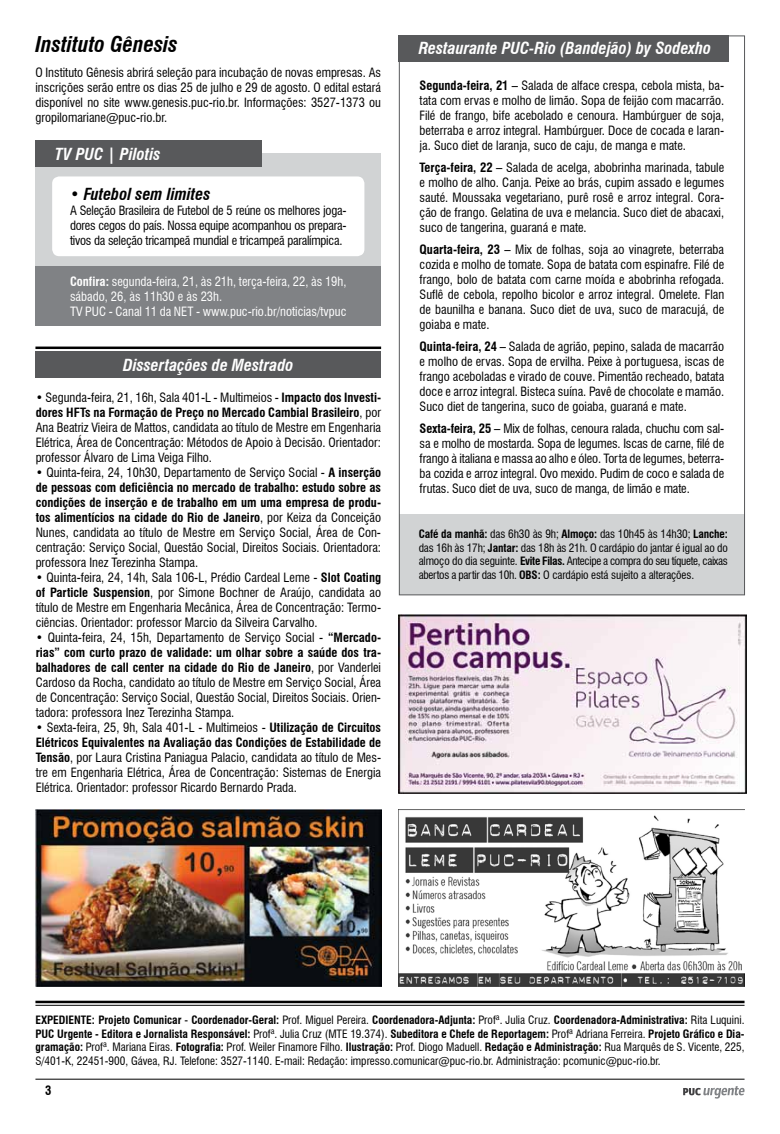
<style>
.page{position:relative;width:780px;height:1134px;background:#fff}
.page>*{position:absolute;margin:0;border:0;box-sizing:border-box;transform-origin:0 0}
.t1{font:italic 700 condensed 21.25px "Swiss 721 BT";color:#000}
.t2{font:italic 700 condensed 16.25px "Swiss 721 BT";color:#fff}
.t3{font:italic 700 condensed 16.25px "Swiss 721 BT";color:#000}
.t4{font:condensed 12.5px/15px "Swiss 721 BT";color:#000;text-align:justify}
.t5{font:condensed 12.5px/15px "Swiss 721 BT";color:#fff}
.t6{font:700 condensed 12.5px "Swiss 721 BT";color:#000}
.t7{font:condensed 11.25px/13.5px "Swiss 721 BT";color:#000;text-align:justify}
.s1{font-weight:700}
</style>
<div class="page">
<hr style="left:35px;top:1079px;width:709px;height:1px;background:#000">
<svg style="left:683px;top:1086px;width:61px;height:12px"></svg>
<img style="left:36px;top:809px;width:345px;height:177px">
<img style="left:399px;top:809px;width:345px;height:177px">
<img style="left:399px;top:614px;width:347px;height:180px">
<hr style="left:35px;top:1001px;width:709px;height:2px;background:#000">
<hr style="left:35px;top:1005px;width:709px;height:1px;background:#000">
<div style="left:35px;top:352px;width:346px;height:26px;background:#58595b"></div>
<hr style="left:35px;top:347px;width:346px;height:2px;background:#000">
<div style="left:399px;top:514px;width:345px;height:81px;background:#d1d3d4"></div>
<div style="left:399px;top:35px;width:330px;height:27px;background:#58595b"></div>
<div style="left:35px;top:153px;width:346px;height:120px;background:#d1d3d4"></div>
<div style="left:35px;top:266px;width:346px;height:59px;background:#808285"></div>
<div style="left:35px;top:140px;width:227px;height:27px;background:#58595b"></div>
<div style="left:52px;top:176px;width:312px;height:80px;background:#fff;border-radius:7px"></div>
<h1 class="t1" style="left:35px;top:31px;width:144px">Instituto Gênesis</h1>
<p class="t4" style="left:35px;top:65px;width:347px">O Instituto Gênesis abrirá seleção para incubação de novas empresas. As inscrições serão entre os dias 25 de julho e 29 de agosto. O edital estará disponível no site www.genesis.puc-rio.br. Informações: 3527-1373 ou gropilomariane@puc-rio.br.</p>
<h2 class="t2" style="left:55px;top:144px;width:107px">TV PUC | Pilotis</h2>
<h2 class="t3" style="left:70px;top:184px;width:142px">• Futebol sem limites</h2>
<p class="t4" style="left:70px;top:203px;width:278px">A Seleção Brasileira de Futebol de 5 reúne os melhores joga&shy;dores cegos do país. Nossa equipe acompanhou os prepara&shy;tivos da seleção tricampeã mundial e tricampeã paralímpica.</p>
<p class="t5" style="left:70px;top:274px;width:278px"><span class="s1">Confira:</span> segunda-feira, 21, às 21h, terça-feira, 22, às 19h, sábado, 26, às 11h30 e às 23h.<br>TV PUC - Canal 11 da NET - www.puc-rio.br/noticias/tvpuc</p>
<h2 class="t2" style="left:123px;top:355px;width:172px">Dissertações de Mestrado</h2>
<p class="t4" style="left:36px;top:390px;width:347px">• Segunda-feira, 21, 16h, Sala 401-L - Multimeios - <span class="s1">Impacto dos Investi&shy;dores HFTs na Formação de Preço no Mercado Cambial Brasileiro</span>, por Ana Beatriz Vieira de Mattos, candidata ao título de Mestre em Engenharia Elétrica, Área de Concentração: Métodos de Apoio à Decisão. Orientador: professor Álvaro de Lima Veiga Filho.</p>
<p class="t4" style="left:36px;top:465px;width:347px">• Quinta-feira, 24, 10h30, Departamento de Serviço Social - <span class="s1">A inserção de pessoas com deficiência no mercado de trabalho: estudo sobre as condições de inserção e de trabalho em um uma empresa de produ&shy;tos alimentícios na cidade do Rio de Janeiro</span>, por Keiza da Conceição Nunes, candidata ao título de Mestre em Serviço Social, Área de Con&shy;centração: Serviço Social, Questão Social, Direitos Sociais. Orientadora: professora Inez Terezinha Stampa.</p>
<p class="t4" style="left:36px;top:570px;width:347px">• Quinta-feira, 24, 14h, Sala 106-L, Prédio Cardeal Leme - <span class="s1">Slot Coating of Particle Suspension</span>, por Simone Bochner de Araújo, candidata ao título de Mestre em Engenharia Mecânica, Área de Concentração: Termo&shy;ciências. Orientador: professor Marcio da Silveira Carvalho.</p>
<p class="t4" style="left:36px;top:630px;width:347px">• Quinta-feira, 24, 15h, Departamento de Serviço Social - <span class="s1">“Mercado&shy;rias” com curto prazo de validade: um olhar sobre a saúde dos tra&shy;balhadores de call center na cidade do Rio de Janeiro</span>, por Vanderlei Cardoso da Rocha, candidato ao título de Mestre em Serviço Social, Área de Concentração: Serviço Social, Questão Social, Direitos Sociais. Orien&shy;tadora: professora Inez Terezinha Stampa.</p>
<p class="t4" style="left:36px;top:720px;width:347px">• Sexta-feira, 25, 9h, Sala 401-L - Multimeios - <span class="s1">Utilização de Circuitos Elétricos Equivalentes na Avaliação das Condições de Estabilidade de Tensão</span>, por Laura Cristina Paniagua Palacio, candidata ao título de Mes&shy;tre em Engenharia Elétrica, Área de Concentração: Sistemas de Energia Elétrica. Orientador: professor Ricardo Bernardo Prada.</p>
<h2 class="t2" style="left:418px;top:38px;width:294px">Restaurante PUC-Rio (Bandejão) by Sodexho</h2>
<p class="t4" style="left:419px;top:77px;width:306px"><span class="s1">Segunda-feira, 21</span> – Salada de alface crespa, cebola mista, ba&shy;tata com ervas e molho de limão. Sopa de feijão com macarrão.<br>Filé de frango, bife acebolado e cenoura. Hambúrguer de soja, beterraba e arroz integral. Hambúrguer. Doce de cocada e laran&shy;ja. Suco diet de laranja, suco de caju, de manga e mate.</p>
<p class="t4" style="left:419px;top:160px;width:306px"><span class="s1">Terça-feira, 22</span> – Salada de acelga, abobrinha marinada, tabule e molho de alho. Canja. Peixe ao brás, cupim assado e legumes sauté. Moussaka vegetariano, purê rosê e arroz integral. Cora&shy;ção de frango. Gelatina de uva e melancia. Suco diet de abacaxi, suco de tangerina, guaraná e mate.</p>
<p class="t4" style="left:419px;top:242px;width:306px"><span class="s1">Quarta-feira, 23</span> – Mix de folhas, soja ao vinagrete, beterraba cozida e molho de tomate. Sopa de batata com espinafre. Filé de frango, bolo de batata com carne moída e abobrinha refogada.<br>Suflê de cebola, repolho bicolor e arroz integral. Omelete. Flan de baunilha e banana. Suco diet de uva, suco de maracujá, de goiaba e mate.</p>
<p class="t4" style="left:419px;top:339px;width:306px"><span class="s1">Quinta-feira, 24</span> – Salada de agrião, pepino, salada de macarrão e molho de ervas. Sopa de ervilha. Peixe à portuguesa, iscas de frango aceboladas e virado de couve. Pimentão recheado, batata doce e arroz integral. Bisteca suína. Pavê de chocolate e mamão.<br>Suco diet de tangerina, suco de goiaba, guaraná e mate.</p>
<p class="t4" style="left:419px;top:421px;width:306px"><span class="s1">Sexta-feira, 25</span> – Mix de folhas, cenoura ralada, chuchu com sal&shy;sa e molho de mostarda. Sopa de legumes. Iscas de carne, filé de frango à italiana e massa ao alho e óleo. Torta de legumes, beterra&shy;ba cozida e arroz integral. Ovo mexido. Pudim de coco e salada de frutas. Suco diet de uva, suco de manga, de limão e mate.</p>
<p class="t7" style="left:418px;top:527px;width:310px"><span class="s1">Café da manhã:</span> das 6h30 às 9h; <span class="s1">Almoço:</span> das 10h45 às 14h30; <span class="s1">Lanche: </span>das 16h às 17h; <span class="s1">Jantar:</span> das 18h às 21h. O cardápio do jantar é igual ao do almoço do dia seguinte. <span class="s1">Evite Filas.</span> Antecipe a compra do seu tíquete, caixas abertos a partir das 10h. <span class="s1">OBS:</span> O cardápio está sujeito a alterações.</p>
<p class="t7" style="left:35px;top:1013px;width:710px"><span class="s1">EXPEDIENTE: Projeto Comunicar</span> - <span class="s1">Coordenador-Geral:</span> Prof. Miguel Pereira. <span class="s1">Coordenadora-Adjunta:</span> Profª. Julia Cruz. <span class="s1">Coordenadora-Administrativa:</span> Rita Luquini.<br><span class="s1">PUC Urgente - Editora e Jornalista Responsável:</span> Profª. Julia Cruz (MTE 19.374). <span class="s1">Subeditora e Chefe de Reportagem:</span> Profª Adriana Ferreira. <span class="s1">Projeto Gráfico e Dia&shy;gramação:</span> Profª. Mariana Eiras. <span class="s1">Fotografia:</span> Prof. Weiler Finamore Filho. <span class="s1">Ilustração:</span> Prof. Diogo Maduell. <span class="s1">Redação e Administração:</span> Rua Marquês de S. Vicente, 225, S/401-K, 22451-900, Gávea, RJ. Telefone: 3527-1140. E-mail: Redação: impresso.comunicar@puc-rio.br. Administração: pcomunic@puc-rio.br.</p>
<p class="t6" style="left:45px;top:1083px;width:8px">3</p>
</div>
